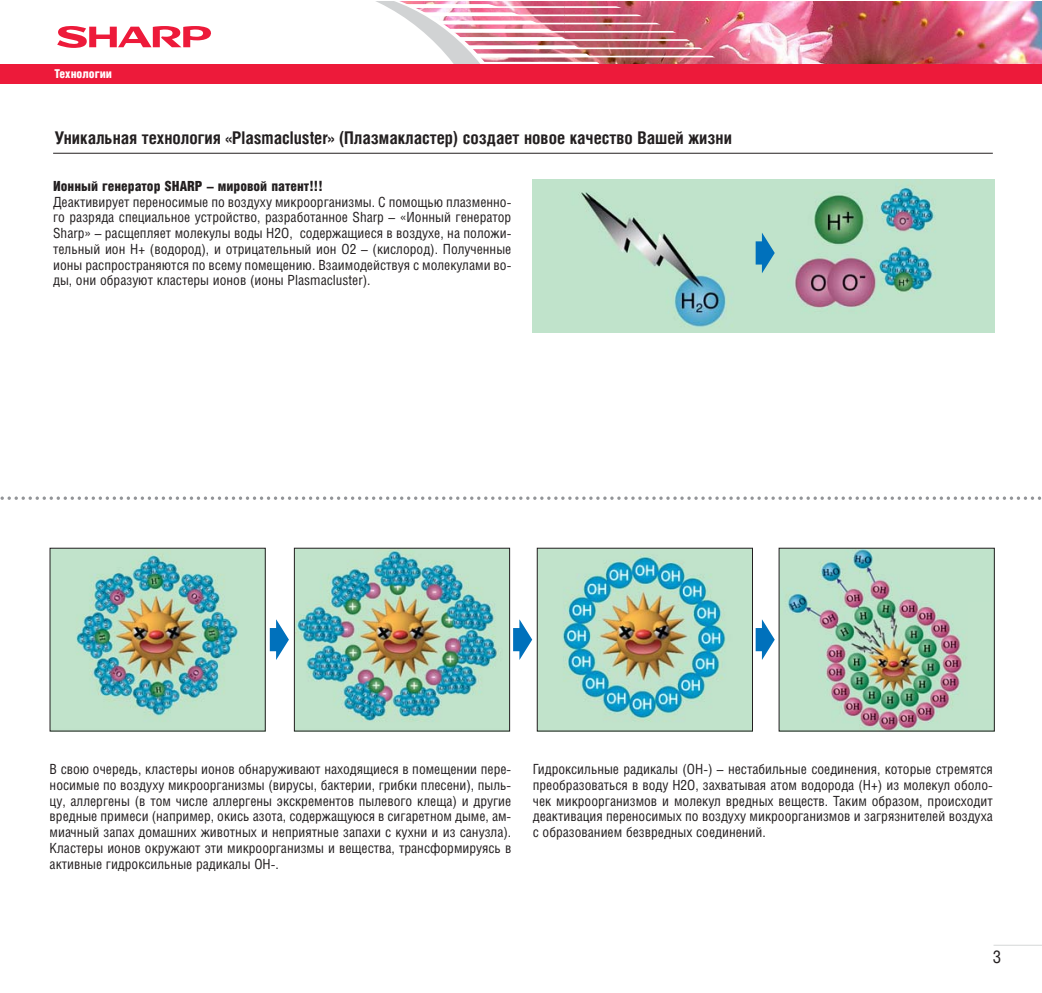
<style>
.page{position:relative;width:1042px;height:993px;background:#fff}
.page>*{position:absolute;margin:0;border:0;box-sizing:border-box;transform-origin:0 0}
.t1{font:700 17.5px "Helios Cond";color:#231f20}
.t2{font:17.5px "Helios Cond";color:#231f20}
.t3{font:14px/15.8px "Helios Cond";color:#231f20;text-align:justify}
.t4{font:900 14px "Helios Cond";color:#231f20}
.t5{font:900 12.25px "Helios Cond";color:#fff}
</style>
<div class="page">
<img style="left:532px;top:179px;width:461px;height:154px">
<hr style="left:53px;top:153px;width:939px;height:1px;background:#231f20">
<img style="left:52px;top:549px;width:211px;height:180px">
<img style="left:296px;top:549px;width:212px;height:180px">
<div style="left:294px;top:547px;width:216px;height:184px;border:1px solid #231f20"></div>
<img style="left:538px;top:549px;width:212px;height:180px">
<div style="left:536px;top:547px;width:216px;height:184px;border:1px solid #231f20"></div>
<img style="left:780px;top:549px;width:212px;height:180px">
<svg style="left:755px;top:619px;width:19px;height:40px"></svg>
<svg style="left:755px;top:233px;width:19px;height:40px"></svg>
<svg style="left:513px;top:619px;width:19px;height:40px"></svg>
<svg style="left:270px;top:619px;width:19px;height:40px"></svg>
<svg style="left:0;top:496px;width:1041px;height:4px"></svg>
<img style="left:811px;top:2px;width:230px;height:62px">
<img style="left:57px;top:2px;width:754px;height:62px">
<div style="left:0;top:64px;width:1041px;height:20px;background:#ed1a3a"></div>
<hr style="left:993px;top:944px;width:48px;height:1px;background:#d5d7d8">
<p class="t5" style="left:55px;top:68px;width:59px">Технологии</p>
<p class="t1" style="left:55px;top:130px;width:678px">Уникальная технология «Plasmacluster» (Плазмакластер) создает новое качество Вашей жизни</p>
<p class="t4" style="left:53px;top:180px;width:271px">Ионный генератор SHARP – мировой патент!!!</p>
<p class="t3" style="left:53px;top:195px;width:459px">Деактивирует переносимые по воздуху микроорганизмы. С помощью плазменно&shy;го разряда специальное устройство, разработанное Sharp – «Ионный генератор Sharp» – расщепляет молекулы воды H2O, содержащиеся в воздухе, на положи&shy;тельный ион H+ (водород), и отрицательный ион O2 – (кислород). Полученные ионы распространяются по всему помещению. Взаимодействуя с молекулами во&shy;ды, они образуют кластеры ионов (ионы Plasmacluster).</p>
<p class="t3" style="left:50px;top:762px;width:463px">В свою очередь, кластеры ионов обнаруживают находящиеся в помещении пере&shy;носимые по воздуху микроорганизмы (вирусы, бактерии, грибки плесени), пыль&shy;цу, аллергены (в том числе аллергены экскрементов пылевого клеща) и другие вредные примеси (например, окись азота, содержащуюся в сигаретном дыме, ам&shy;миачный запах домашних животных и неприятные запахи с кухни и из санузла).<br>Кластеры ионов окружают эти микроорганизмы и вещества, трансформируясь в активные гидрокcильные радикалы OH-.</p>
<p class="t3" style="left:532px;top:762px;width:461px">Гидроксильные радикалы (OH-) – нестабильные соединения, которые стремятся преобразоваться в воду H2O, захватывая атом водорода (H+) из молекул оболо&shy;чек микроорганизмов и молекул вредных веществ. Таким образом, происходит деактивация переносимых по воздуху микроорганизмов и загрязнителей воздуха с образованием безвредных соединений.</p>
<p class="t2" style="left:992px;top:949px;width:10px">3</p>
</div>
